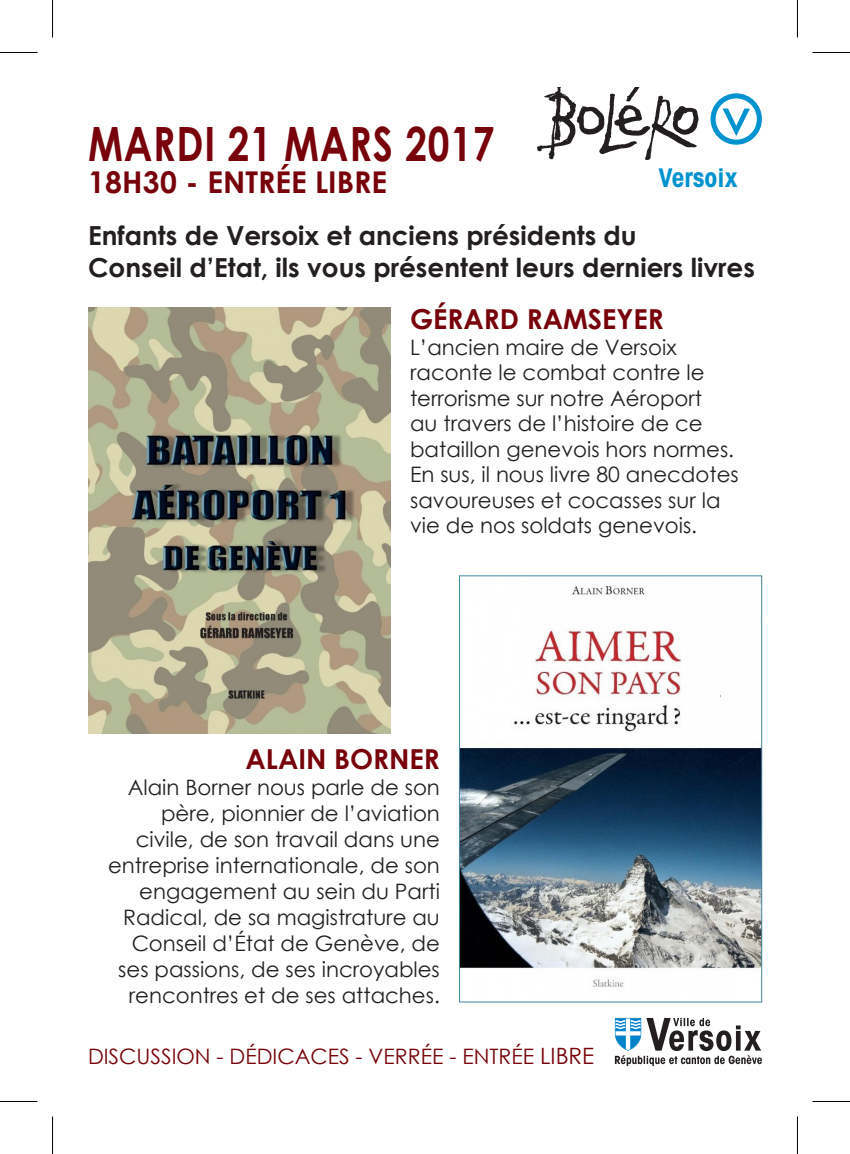
<style>
.page{position:relative;width:850px;height:1154px;background:#fff}
.page>*{position:absolute;margin:0;border:0;box-sizing:border-box;transform-origin:0 0}
.t1{font:700 47.25px "Century Gothic";letter-spacing:.02em;color:#770209;scale:.82 1}
.t2{font:700 30px "Century Gothic";color:#770209}
.t3{font:700 27.5px "Century Gothic";color:#770209}
.t4{font:700 26.25px/31.5px "Century Gothic";color:#231f20}
.t5{font:700 condensed 25.75px "Avant Garde";color:#0093d0}
.t6{font:21.25px/26px "Century Gothic";color:#231f20;text-align:right}
.t7{font:21.25px "Century Gothic";color:#770209}
.s1{font-size:22.5px}
</style>
<div class="page">
<img style="left:88px;top:308px;width:302px;height:426px">
<img style="left:461px;top:585px;width:298px;height:402px">
<div style="left:459px;top:576px;width:302px;height:426px;border:1px solid #4486a0"></div>
<svg style="left:614px;top:1018px;width:147px;height:48px"></svg>
<svg style="left:537px;top:88px;width:161px;height:72px"></svg>
<svg style="left:710px;top:93px;width:51px;height:52px"></svg>
<hr style="left:0;top:52px;width:38px;height:1px;background:#000">
<hr style="left:812px;top:52px;width:37px;height:1px;background:#000">
<hr style="left:0;top:1101px;width:38px;height:1px;background:#000">
<hr style="left:812px;top:1101px;width:37px;height:1px;background:#000">
<hr style="left:52px;top:0;width:1px;height:38px;background:#000">
<hr style="left:52px;top:1116px;width:1px;height:38px;background:#000">
<hr style="left:796px;top:0;width:1px;height:38px;background:#000">
<hr style="left:796px;top:1116px;width:1px;height:38px;background:#000">
<h1 class="t1" style="left:88px;top:108px;width:497px">MARDI 21 MARS 2017</h1>
<h2 class="t2" style="left:88px;top:159px;width:300px">18H30 - ENTRÉE LIBRE</h2>
<p class="t5" style="left:658px;top:161px;width:81px">Versoix</p>
<p class="t4" style="left:88px;top:219px;width:668px">Enfants de Versoix et anciens présidents du<br>Conseil d’Etat, ils vous présentent leurs derniers livres</p>
<p class="t3" style="left:410px;top:298px;width:255px">GÉRARD RAMSEYER</p>
<p class="t6" style="left:410px;top:334px;width:330px;text-align:left">L’ancien maire de Versoix raconte le combat contre le terrorisme sur notre Aéroport<br>au travers de l’histoire de ce bataillon genevois hors normes.<br>En sus, il nous livre 80 anecdotes savoureuses et cocasses sur la</p>
<p class="t6" style="left:410px;top:512px;width:288px">vie de nos soldats genevois.</p>
<p class="t3" style="left:245px;top:738px;width:196px">ALAIN BORNER</p>
<p class="t6" style="left:108px;top:774px;width:333px">Alain Borner nous parle de son père, pionnier de l’aviation civile, de son travail dans une entreprise internationale, de son engagement au sein du Parti<br>Radical, de sa magistrature au<br>Conseil d’État de Genève, de ses passions, de ses incroyables rencontres et de ses attaches.</p>
<p class="t7" style="left:88px;top:1041px;width:507px">DISCUSSION - DÉDICACES - VERRÉE - ENTRÉE <span class="s1">LIBRE</span></p>
</div>
